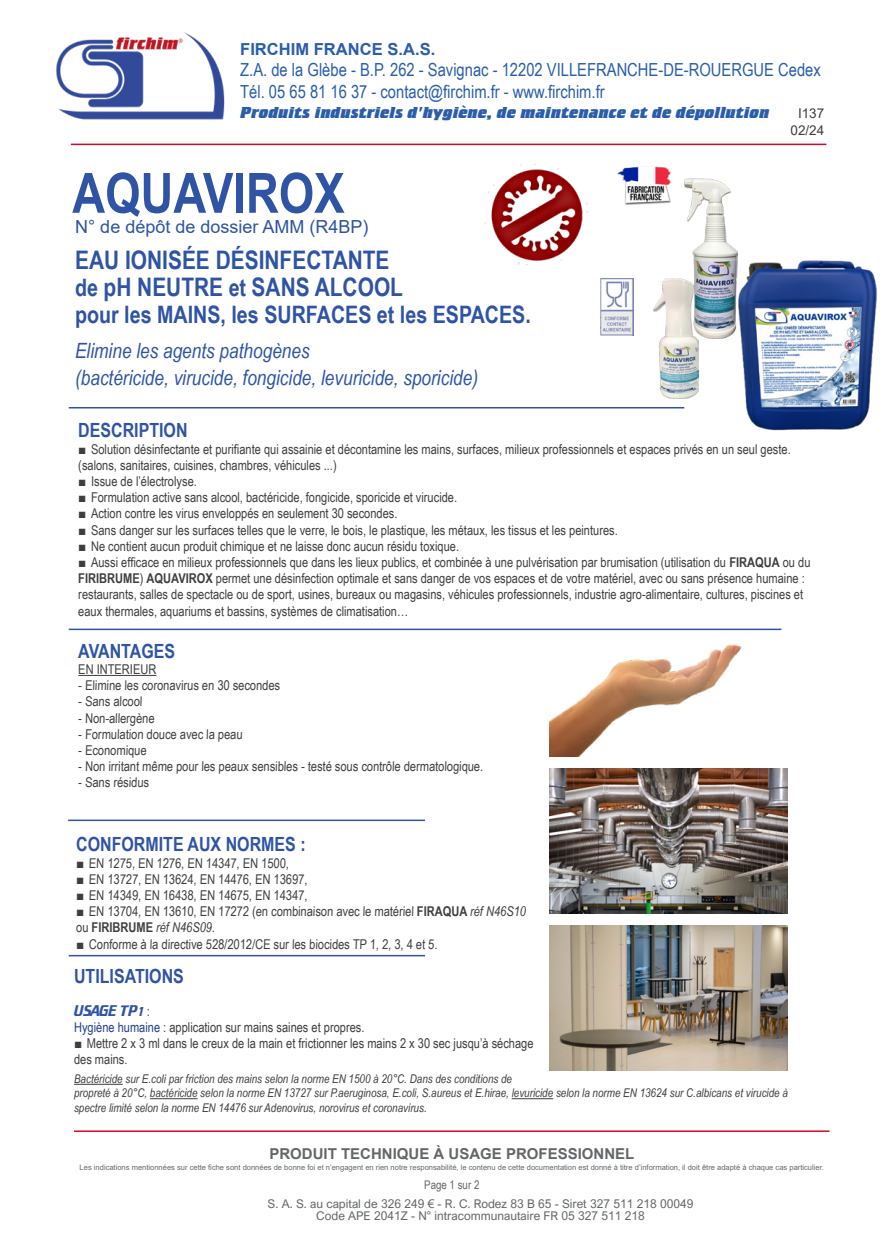
<style>
.page{position:relative;width:893px;height:1251px;background:#fff}
.page>*{position:absolute;margin:0;border:0;box-sizing:border-box;transform-origin:0 0}
.t1{font:700 55.5px "Arial Narrow";color:#2f54a5}
.t2{font:700 25.5px "Arial Narrow";color:#2f54a5}
.t3{font:700 24px "Arial Narrow";color:#2f54a5}
.t4{font:italic 21px "Arial Narrow";color:#2f54a5}
.Style_de_paragraphe_1{font:700 19.5px "Arial Narrow";color:#2f54a5}
.t5{font:18px "Arial Narrow";color:#2a5dab}
.t6{font:18px "Arial";color:#2f54a5}
.t7{font:16.5px "Crillee Extra Bold Italic Plain";color:#2a5dab}
.t8{font:700 16.5px "Arial";color:#2a5dab}
.t9{font:700 15px "Arial";color:#646769}
.Style_de_paragraphe_1-2{font:13.5px/16.2px "Arial Narrow";color:#3e3e3f}
.t10{font:13.5px "Arial";color:#3e3e3f}
.Style_de_paragraphe_1-3{font:13.5px "Crillee";color:#2f54a5}
.t11{font:italic 12px/14.4px "Arial Narrow";color:#3e3e3f}
.t12{font:12px "Arial Nova";color:#646769}
.t13{font:11.85px "Arial Narrow";color:#646769}
.t14{font:7.5px "Arial";color:#646769}
.s1{font-size:24px}
.s2{font-family:"Arial"}
.s3{font-weight:700}
.s4{font-style:italic}
.s5{font-family:"Arial Narrow";color:#3e3e3f}
.s6{color:#253f8e}
</style>
<div class="page">
<img style="left:617px;top:166px;width:54px;height:38px">
<img style="left:56px;top:32px;width:169px;height:88px">
<hr style="left:71px;top:144px;width:755px;height:1px;background:#d90727">
<hr style="left:74px;top:1083px;width:49px;height:1px;background:#3e3e3f">
<hr style="left:150px;top:1097px;width:48px;height:1px;background:#3e3e3f">
<hr style="left:512px;top:1097px;width:41px;height:1px;background:#3e3e3f">
<img style="left:485px;top:164px;width:103px;height:101px">
<hr style="left:69px;top:628px;width:712px;height:2px;background:#2e54a5">
<hr style="left:69px;top:407px;width:615px;height:1px;background:#2e54a5">
<hr style="left:78px;top:674px;width:78px;height:1px;background:#3e3e3f">
<hr style="left:69px;top:954px;width:356px;height:2px;background:#2e54a5">
<hr style="left:74px;top:1130px;width:755px;height:1px;background:#d90727">
<img style="left:600px;top:278px;width:33px;height:58px">
<img style="left:685px;top:178px;width:53px;height:160px">
<img style="left:653px;top:278px;width:45px;height:120px">
<hr style="left:68px;top:819px;width:357px;height:1px;background:#2e54a5">
<img style="left:549px;top:768px;width:238px;height:145px">
<img style="left:549px;top:925px;width:238px;height:145px">
<img style="left:549px;top:628px;width:233px;height:128px">
<img style="left:733px;top:254px;width:144px;height:177px">
<p class="t8" style="left:240px;top:37px;width:197px">FIRCHIM FRANCE S.A.S.</p>
<p class="t5" style="left:240px;top:57px;width:582px">Z.A. de la Glèbe - B.P. 262 - Savignac - 12202 VILLEFRANCHE-DE-ROUERGUE Cedex</p>
<p class="t5" style="left:240px;top:78px;width:366px">Tél. 05 65 81 16 37 - contact@firchim.fr - www.firchim.fr</p>
<p class="t7" style="left:240px;top:103px;width:531px">Produits industriels d'hygiène, de maintenance et de dépollution</p>
<p class="t10" style="left:798px;top:104px;width:28px">I137</p>
<p class="t10" style="left:790px;top:120px;width:35px">02/24</p>
<p class="t1" style="left:72px;top:151px;width:274px">AQUAVIROX</p>
<p class="t6" style="left:75px;top:214px;width:295px">N° de dépôt de dossier AMM (R4BP)</p>
<p class="t2" style="left:75px;top:240px;width:316px">EAU IONISÉE DÉSINFECTANTE</p>
<p class="t2" style="left:75px;top:267px;width:329px"><span class="s1">de</span> pH NEUTRE <span class="s1">et</span> SANS ALCOOL</p>
<p class="t3" style="left:75px;top:296px;width:457px">pour les MAINS, les SURFACES et les ESPACES.</p>
<p class="t4" style="left:75px;top:336px;width:236px">Elimine les agents pathogènes</p>
<p class="t4" style="left:75px;top:363px;width:404px">(bactéricide, virucide, fongicide, levuricide, sporicide)</p>
<p class="Style_de_paragraphe_1" style="left:78px;top:415px;width:111px">DESCRIPTION</p>
<p class="Style_de_paragraphe_1-2" style="left:78px;top:440px;width:714px"><span class="s2">■</span> Solution désinfectante et purifiante qui assainie et décontamine les mains, surfaces, milieux professionnels et espaces privés en un seul geste.</p>
<p class="Style_de_paragraphe_1-2" style="left:78px;top:456px;width:260px">(salons, sanitaires, cuisines, chambres, véhicules ...)</p>
<p class="Style_de_paragraphe_1-2" style="left:78px;top:472px;width:120px"><span class="s2">■</span> Issue de l’électrolyse.</p>
<p class="Style_de_paragraphe_1-2" style="left:78px;top:488px;width:380px"><span class="s2">■</span> Formulation active sans alcool, bactéricide, fongicide, sporicide et virucide.</p>
<p class="Style_de_paragraphe_1-2" style="left:78px;top:505px;width:321px"><span class="s2">■</span> Action contre les virus enveloppés en seulement 30 secondes.</p>
<p class="Style_de_paragraphe_1-2" style="left:78px;top:521px;width:541px"><span class="s2">■</span> Sans danger sur les surfaces telles que le verre, le bois, le plastique, les métaux, les tissus et les peintures.</p>
<p class="Style_de_paragraphe_1-2" style="left:78px;top:537px;width:382px"><span class="s2">■</span> Ne contient aucun produit chimique et ne laisse donc aucun résidu toxique.</p>
<p class="Style_de_paragraphe_1-2" style="left:78px;top:553px;width:734px"><span class="s2">■</span> Aussi efficace en milieux professionnels que dans les lieux publics, et combinée à une pulvérisation par brumisation (utilisation du <span class="s3">FIRAQUA</span> ou du <span class="s3">FIRIBRUME</span>) <span class="s3">AQUAVIROX</span> permet une désinfection optimale et sans danger de vos espaces et de votre matériel, avec ou sans présence humaine : restaurants, salles de spectacle ou de sport, usines, bureaux ou magasins, véhicules professionnels, industrie agro-alimentaire, cultures, piscines et eaux thermales, aquariums et bassins, systèmes de climatisation…</p>
<p class="Style_de_paragraphe_1" style="left:78px;top:636px;width:98px">AVANTAGES</p>
<p class="Style_de_paragraphe_1-2" style="left:78px;top:660px;width:80px">EN INTERIEUR</p>
<p class="Style_de_paragraphe_1-2" style="left:78px;top:676px;width:204px">- Elimine les coronavirus en 30 secondes</p>
<p class="Style_de_paragraphe_1-2" style="left:78px;top:693px;width:66px">- Sans alcool</p>
<p class="Style_de_paragraphe_1-2" style="left:78px;top:709px;width:78px">- Non-allergène</p>
<p class="Style_de_paragraphe_1-2" style="left:78px;top:725px;width:166px">- Formulation douce avec la peau</p>
<p class="Style_de_paragraphe_1-2" style="left:78px;top:741px;width:70px">- Economique</p>
<p class="Style_de_paragraphe_1-2" style="left:78px;top:757px;width:407px">- Non irritant même pour les peaux sensibles - testé sous contrôle dermatologique.</p>
<p class="Style_de_paragraphe_1-2" style="left:78px;top:774px;width:73px">- Sans résidus</p>
<p class="Style_de_paragraphe_1" style="left:76px;top:829px;width:231px">CONFORMITE AUX NORMES :</p>
<p class="Style_de_paragraphe_1-2" style="left:76px;top:854px;width:215px"><span class="s2">■</span> EN 1275, EN 1276, EN 14347, EN 1500,</p>
<p class="Style_de_paragraphe_1-2" style="left:76px;top:870px;width:233px"><span class="s2">■</span> EN 13727, EN 13624, EN 14476, EN 13697,</p>
<p class="Style_de_paragraphe_1-2" style="left:76px;top:886px;width:233px"><span class="s2">■</span> EN 14349, EN 16438, EN 14675, EN 14347,</p>
<p class="Style_de_paragraphe_1-2" style="left:76px;top:902px;width:451px"><span class="s2">■</span> EN 13704, EN 13610, EN 17272 (en combinaison avec le matériel <span class="s3">FIRAQUA</span> <span class="s4">réf N46S10 </span>ou <span class="s3">FIRIBRUME</span> <span class="s4">réf N46S09.</span></p>
<p class="Style_de_paragraphe_1-2" style="left:76px;top:935px;width:363px"><span class="s2">■</span> Conforme à la directive 528/2012/CE sur les biocides TP 1, 2, 3, 4 et 5.</p>
<p class="Style_de_paragraphe_1" style="left:74px;top:961px;width:111px">UTILISATIONS</p>
<p class="Style_de_paragraphe_1-3" style="left:74px;top:1001px;width:77px">USAGE TP1 <span class="s5">:</span></p>
<p class="Style_de_paragraphe_1-2" style="left:74px;top:1018px;width:292px"><span class="s6">Hygiène humaine</span> : application sur mains saines et propres.</p>
<p class="Style_de_paragraphe_1-2" style="left:74px;top:1034px;width:461px"><span class="s2">■</span> Mettre 2 x 3 ml dans le creux de la main et frictionner les mains 2 x 30 sec jusqu’à séchage des mains.</p>
<p class="t11" style="left:74px;top:1071px;width:715px">Bactéricide sur E.coli par friction des mains selon la norme EN 1500 à 20°C. Dans des conditions de<br>propreté à 20°C, bactéricide selon la norme EN 13727 sur P.aeruginosa, E.coli, S.aureus et E.hirae, levuricide selon la norme EN 13624 sur C.albicans et virucide à spectre limité selon la norme EN 14476 sur Adenovirus, norovirus et coronavirus.</p>
<p class="t9" style="left:269px;top:1142px;width:367px">PRODUIT TECHNIQUE À USAGE PROFESSIONNEL</p>
<p class="t14" style="left:80px;top:1161px;width:746px">Les indications mentionnées sur cette fiche sont données de bonne foi et n’engagent en rien notre responsabilité, le contenu de cette documentation est donné à titre d’information, il doit être adapté à chaque cas particulier.</p>
<p class="t13" style="left:424px;top:1175px;width:57px">Page 1 sur 2</p>
<p class="t12" style="left:268px;top:1196px;width:427px">S. A. S. au capital de 326 249 € - R. C. Rodez 83 B 65 - Siret 327 511 218 00049</p>
<p class="t12" style="left:316px;top:1208px;width:330px">Code APE 2041Z - N° intracommunautaire FR 05 327 511 218</p>
</div>
